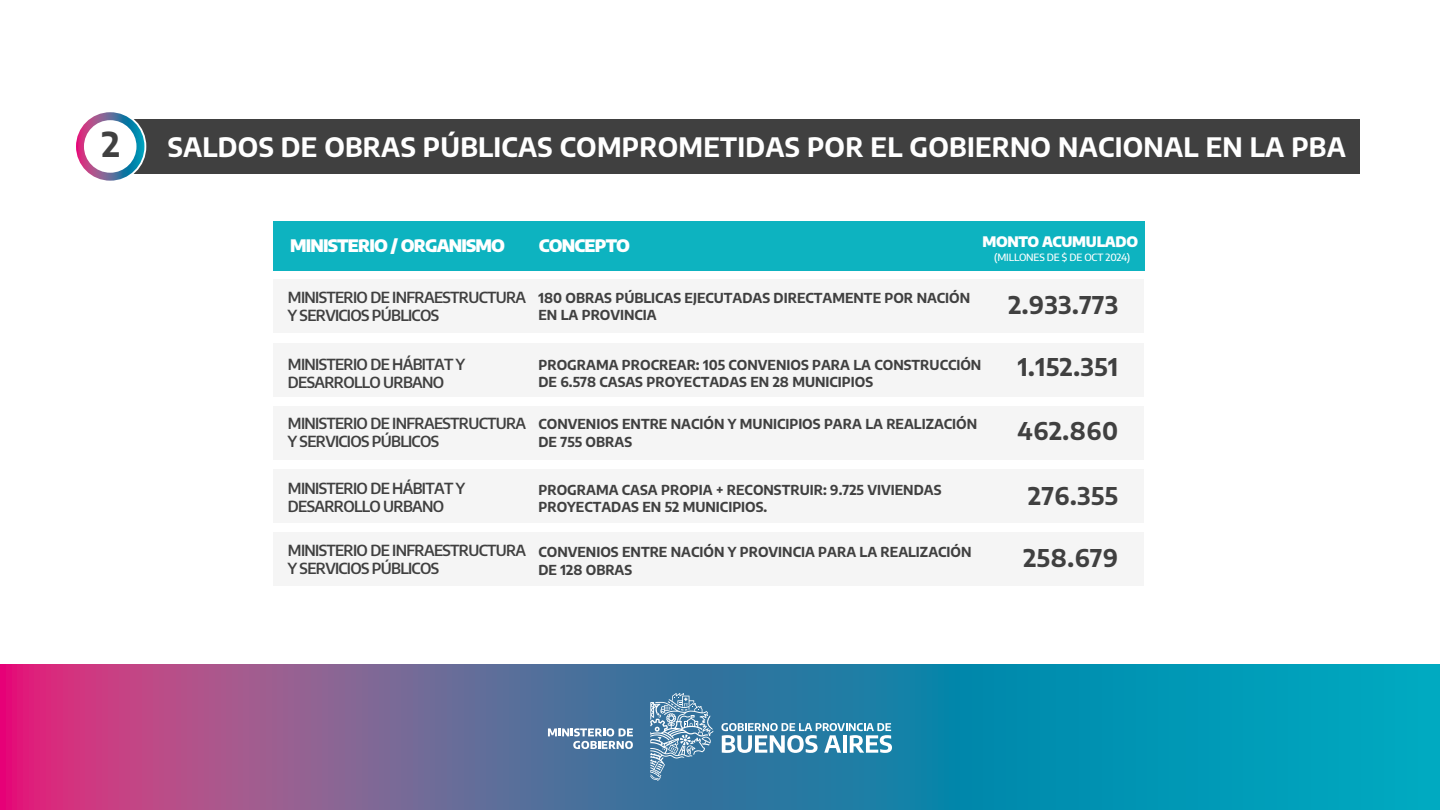
<style>
.page{position:relative;width:1440px;height:810px;background:#fff}
.page>*{position:absolute;margin:0;border:0;box-sizing:border-box;transform-origin:0 0}
.t1{font:700 33.75px "Encode Sans";color:#404040}
.t2{font:700 26.25px "Encode Sans";letter-spacing:.01em;color:#fff}
.t3{font:700 24px "Encode Sans";letter-spacing:.025em;color:#404040}
.t4{font:900 16.88px "Encode Sans";letter-spacing:-.05em;color:#fff}
.t5{font:600 15px/18px "Encode Sans";letter-spacing:-.045em;color:#404040}
.t6{font:900 14.25px "Encode Sans";letter-spacing:-.02em;color:#fff}
.t7{font:700 13.5px/17.4px "Encode Sans";color:#404040}
.t8{font:500 10.05px "Encode Sans";letter-spacing:-.02em;color:#fff}
</style>
<div class="page">
<svg style="left:0;top:664px;width:1440px;height:146px;background:#4875a0"></svg>
<svg style="left:721px;top:723px;width:171px;height:30px"></svg>
<svg style="left:548px;top:728px;width:85px;height:21px"></svg>
<svg style="left:650px;top:693px;width:63px;height:88px;background:#6593b4"></svg>
<div style="left:122px;top:119px;width:1238px;height:55px;background:#404040"></div>
<div style="left:74px;top:110px;width:72px;height:73px;background:#fff;border-radius:50%"></div>
<svg style="left:76px;top:112px;width:68px;height:69px"></svg>
<div style="left:273px;top:222px;width:871px;height:49px;background:#0db3c0"></div>
<div style="left:273px;top:279px;width:870px;height:54px;background:#f5f5f5"></div>
<div style="left:273px;top:343px;width:870px;height:54px;background:#f5f5f5"></div>
<div style="left:273px;top:406px;width:870px;height:54px;background:#f5f5f5"></div>
<div style="left:273px;top:469px;width:870px;height:54px;background:#f5f5f5"></div>
<div style="left:273px;top:532px;width:870px;height:54px;background:#f5f5f5"></div>
<h1 class="t1" style="left:102px;top:120px;width:20px">2</h1>
<h2 class="t2" style="left:168px;top:128px;width:1180px">SALDOS DE OBRAS PÚBLICAS COMPROMETIDAS POR EL GOBIERNO NACIONAL EN LA PBA</h2>
<p class="t4" style="left:290px;top:232px;width:216px">MINISTERIO / ORGANISMO</p>
<p class="t4" style="left:539px;top:232px;width:93px">CONCEPTO</p>
<p class="t6" style="left:982px;top:230px;width:157px">MONTO ACUMULADO</p>
<p class="t8" style="left:994px;top:250px;width:138px">(MILLONES DE $ DE OCT 2024)</p>
<p class="t5" style="left:288px;top:288px;width:240px">MINISTERIO DE INFRAESTRUCTURA<br>Y SERVICIOS PÚBLICOS</p>
<p class="t7" style="left:539px;top:288px;width:433px">180 OBRAS PÚBLICAS EJECUTADAS DIRECTAMENTE POR NACIÓN<br>EN LA PROVINCIA</p>
<h3 class="t3" style="left:1008px;top:287px;width:111px">2.933.773</h3>
<p class="t5" style="left:288px;top:355px;width:179px">MINISTERIO DE HÁBITAT Y<br>DESARROLLO URBANO</p>
<p class="t7" style="left:539px;top:355px;width:444px">PROGRAMA PROCREAR: 105 CONVENIOS PARA LA CONSTRUCCIÓN<br>DE 6.578 CASAS PROYECTADAS EN 28 MUNICIPIOS</p>
<h3 class="t3" style="left:1018px;top:349px;width:102px">1.152.351</h3>
<p class="t5" style="left:288px;top:414px;width:240px">MINISTERIO DE INFRAESTRUCTURA<br>Y SERVICIOS PÚBLICOS</p>
<p class="t5" style="left:288px;top:479px;width:179px">MINISTERIO DE HÁBITAT Y<br>DESARROLLO URBANO</p>
<p class="t5" style="left:288px;top:541px;width:240px">MINISTERIO DE INFRAESTRUCTURA<br>Y SERVICIOS PÚBLICOS</p>
<p class="t7" style="left:539px;top:415px;width:440px">CONVENIOS ENTRE NACIÓN Y MUNICIPIOS PARA LA REALIZACIÓN<br>DE 755 OBRAS</p>
<p class="t7" style="left:539px;top:480px;width:404px">PROGRAMA CASA PROPIA + RECONSTRUIR: 9.725 VIVIENDAS<br>PROYECTADAS EN 52 MUNICIPIOS.</p>
<p class="t7" style="left:539px;top:543px;width:435px">CONVENIOS ENTRE NACIÓN Y PROVINCIA PARA LA REALIZACIÓN<br>DE 128 OBRAS</p>
<h3 class="t3" style="left:1018px;top:413px;width:102px">462.860</h3>
<h3 class="t3" style="left:1028px;top:478px;width:91px">276.355</h3>
<h3 class="t3" style="left:1023px;top:540px;width:96px">258.679</h3>
</div>
